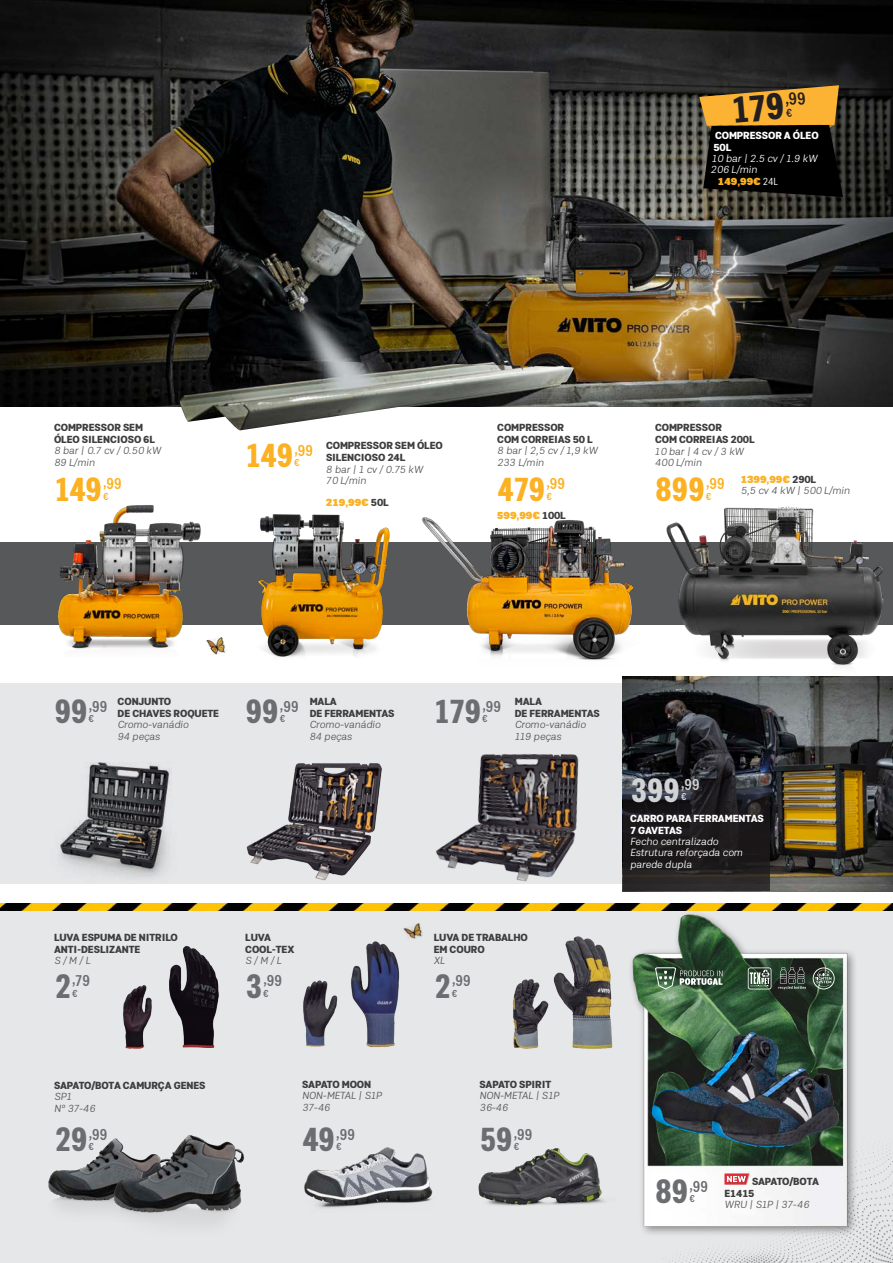
<style>
.page{position:relative;width:893px;height:1263px;background:#fff}
.page>*{position:absolute;margin:0;border:0;box-sizing:border-box;transform-origin:0 0}
.t1{font:700 34.5px "Kommon Grotesk Com";letter-spacing:-.04em;color:#6c6d70}
.t2{font:700 34.5px "Kommon Grotesk Com";letter-spacing:-.04em;color:#fbb121}
.t3{font:700 34.5px "Kommon Grotesk Com";color:#d1d2d4}
.t4{font:500 16.05px "Kommon Grotesk Com";letter-spacing:-.04em;color:#6c6d70}
.t5{font:500 16.05px "Kommon Grotesk Com";letter-spacing:-.04em;color:#fbb121}
.t6{font:500 16.05px "Kommon Grotesk Com";color:#d1d2d4}
.t7{font:800 10.5px/12px "Kommon Grotesk";letter-spacing:-.01em;color:#3e3e3f}
.t8{font:italic 10.5px "Kommon Grotesk";color:#57585a}
.t9{font:italic 10.5px/11.2px "Kommon Grotesk";color:#fff}
.t10{font:800 10.5px/12px "Kommon Grotesk";letter-spacing:-.01em;color:#fff}
.t11{font:10.5px "Kommon Grotesk Super";color:#fbb121}
.t12{font:500 10.35px "Kommon Grotesk Com";color:#6c6d70}
.t13{font:500 10.35px "Kommon Grotesk Com";color:#fbb121}
.t14{font:500 10.35px "Kommon Grotesk Com";color:#d1d2d4}
.s1{font-family:"Kommon Grotesk Con";color:#fff}
.s2{font-family:"Kommon Grotesk";font-weight:800;color:#3e3e3f}
</style>
<div class="page">
<div style="left:0;top:910px;width:893px;height:353px;background:#e6e7e9"></div>
<img style="left:623px;top:676px;width:270px;height:215px">
<div style="left:623px;top:757px;width:146px;height:134px;background:#302c2d"></div>
<img style="left:20px;top:903px;width:873px;height:7px">
<img style="left:605px;top:906px;width:267px;height:349px">
<svg style="left:0;top:684px;width:893px;height:200px;background:#92918e"></svg>
<div style="left:0;top:542px;width:893px;height:82px;background:#57585a"></div>
<img style="left:47px;top:505px;width:158px;height:144px">
<img style="left:215px;top:514px;width:206px;height:143px">
<img style="left:661px;top:506px;width:232px;height:179px">
<img style="left:421px;top:506px;width:245px;height:163px">
<svg style="left:724px;top:1173px;width:26px;height:11px"></svg>
<img style="left:423px;top:740px;width:166px;height:144px">
<img style="left:45px;top:739px;width:147px;height:145px">
<img style="left:233px;top:739px;width:162px;height:145px">
<img style="left:0;top:0;width:893px;height:406px">
<img style="left:0;top:903px;width:20px;height:7px">
<img style="left:178px;top:359px;width:340px;height:72px">
<img style="left:478px;top:1134px;width:152px;height:121px">
<img style="left:304px;top:1147px;width:129px;height:61px">
<img style="left:303px;top:941px;width:97px;height:106px">
<img style="left:512px;top:921px;width:125px;height:133px">
<img style="left:123px;top:985px;width:29px;height:64px">
<img style="left:169px;top:946px;width:50px;height:102px">
<img style="left:48px;top:1150px;width:53px;height:61px">
<img style="left:101px;top:1135px;width:144px;height:89px">
<svg style="left:655px;top:967px;width:67px;height:22px"></svg>
<svg style="left:813px;top:967px;width:22px;height:22px"></svg>
<svg style="left:748px;top:967px;width:23px;height:22px"></svg>
<svg style="left:778px;top:967px;width:28px;height:22px"></svg>
<img style="left:652px;top:1027px;width:157px;height:113px">
<img style="left:701px;top:1060px;width:154px;height:93px">
<img style="left:518px;top:147px;width:359px;height:260px">
<img style="left:403px;top:923px;width:20px;height:16px">
<img style="left:206px;top:637px;width:22px;height:18px">
<svg style="left:699px;top:85px;width:144px;height:112px;background:#513c17"></svg>
<p class="t10" style="left:713px;top:128px;width:107px">COMPRESSOR A ÓLEO<br>50L</p>
<p class="t9" style="left:712px;top:152px;width:107px">10 bar | 2.5 cv / 1.9 kW</p>
<p class="t9" style="left:710px;top:164px;width:48px">206 L/min</p>
<p class="t11" style="left:718px;top:173px;width:62px">149,99€ <span class="s1">24L</span></p>
<p class="t7" style="left:54px;top:421px;width:102px">COMPRESSOR SEM<br>ÓLEO SILENCIOSO 6L</p>
<p class="t8" style="left:54px;top:444px;width:108px">8 bar | 0.7 cv / 0.50 kW</p>
<p class="t8" style="left:54px;top:456px;width:42px">89 L/min</p>
<p class="t2" style="left:54px;top:463px;width:50px">149</p>
<p class="t5" style="left:103px;top:472px;width:21px">,99</p>
<p class="t13" style="left:103px;top:489px;width:7px">€</p>
<p class="t2" style="left:245px;top:429px;width:50px">149</p>
<p class="t5" style="left:294px;top:439px;width:21px">,99</p>
<p class="t13" style="left:294px;top:455px;width:7px">€</p>
<p class="t7" style="left:326px;top:439px;width:118px">COMPRESSOR SEM ÓLEO<br>SILENCIOSO 24L</p>
<p class="t8" style="left:326px;top:462px;width:98px">8 bar | 1 cv / 0.75 kW</p>
<p class="t8" style="left:326px;top:473px;width:42px">70 L/min</p>
<p class="t11" style="left:326px;top:494px;width:64px">219,99€ <span class="s2">50L</span></p>
<p class="t7" style="left:497px;top:421px;width:68px">COMPRESSOR</p>
<p class="t7" style="left:497px;top:433px;width:97px">COM CORREIAS 50 L</p>
<p class="t8" style="left:497px;top:444px;width:102px">8 bar | 2,5 cv / 1,9 kW</p>
<p class="t8" style="left:497px;top:455px;width:48px">233 L/min</p>
<p class="t7" style="left:655px;top:421px;width:68px">COMPRESSOR</p>
<p class="t7" style="left:655px;top:433px;width:101px">COM CORREIAS 200L</p>
<p class="t8" style="left:655px;top:444px;width:90px">10 bar | 4 cv / 3 kW</p>
<p class="t8" style="left:655px;top:455px;width:48px">400 L/min</p>
<p class="t5" style="left:546px;top:472px;width:21px">,99</p>
<p class="t2" style="left:655px;top:463px;width:52px">899</p>
<p class="t2" style="left:497px;top:463px;width:50px">479</p>
<p class="t5" style="left:706px;top:472px;width:21px">,99</p>
<p class="t13" style="left:546px;top:489px;width:7px">€</p>
<p class="t13" style="left:706px;top:489px;width:7px">€</p>
<p class="t11" style="left:741px;top:471px;width:77px">1399,99€ <span class="s2">290L</span></p>
<p class="t8" style="left:741px;top:483px;width:111px">5,5 cv 4 kW | 500 L/min</p>
<p class="t11" style="left:497px;top:507px;width:70px">599,99€ <span class="s2">100L</span></p>
<p class="t7" style="left:118px;top:695px;width:55px">CONJUNTO</p>
<p class="t7" style="left:118px;top:707px;width:103px">DE CHAVES ROQUETE</p>
<p class="t8" style="left:118px;top:718px;width:72px">Cromo-vanádio</p>
<p class="t8" style="left:118px;top:729px;width:44px">94 peças</p>
<p class="t7" style="left:310px;top:695px;width:29px">MALA</p>
<p class="t7" style="left:310px;top:707px;width:86px">DE FERRAMENTAS</p>
<p class="t8" style="left:310px;top:718px;width:72px">Cromo-vanádio</p>
<p class="t8" style="left:310px;top:730px;width:44px">84 peças</p>
<p class="t1" style="left:54px;top:685px;width:36px">99</p>
<p class="t4" style="left:88px;top:695px;width:21px">,99</p>
<p class="t1" style="left:434px;top:685px;width:50px">179</p>
<p class="t1" style="left:245px;top:685px;width:36px">99</p>
<p class="t4" style="left:280px;top:695px;width:21px">,99</p>
<p class="t4" style="left:482px;top:695px;width:21px">,99</p>
<p class="t12" style="left:89px;top:711px;width:7px">€</p>
<p class="t12" style="left:280px;top:711px;width:7px">€</p>
<p class="t12" style="left:482px;top:711px;width:7px">€</p>
<p class="t7" style="left:515px;top:695px;width:29px">MALA</p>
<p class="t7" style="left:515px;top:707px;width:86px">DE FERRAMENTAS</p>
<p class="t8" style="left:515px;top:718px;width:72px">Cromo-vanádio</p>
<p class="t8" style="left:515px;top:729px;width:48px">119 peças</p>
<p class="t7" style="left:54px;top:930px;width:125px">LUVA ESPUMA DE NITRILO</p>
<p class="t7" style="left:54px;top:942px;width:88px">ANTI-DESLIZANTE</p>
<p class="t8" style="left:54px;top:953px;width:38px">S / M / L</p>
<p class="t1" style="left:54px;top:960px;width:19px">2</p>
<p class="t4" style="left:72px;top:969px;width:20px">,79</p>
<p class="t12" style="left:72px;top:985px;width:7px">€</p>
<p class="t7" style="left:245px;top:930px;width:27px">LUVA</p>
<p class="t7" style="left:245px;top:942px;width:51px">COOL-TEX</p>
<p class="t8" style="left:245px;top:953px;width:38px">S / M / L</p>
<p class="t1" style="left:245px;top:960px;width:19px">3</p>
<p class="t4" style="left:263px;top:969px;width:21px">,99</p>
<p class="t12" style="left:263px;top:985px;width:7px">€</p>
<p class="t7" style="left:434px;top:930px;width:96px">LUVA DE TRABALHO</p>
<p class="t7" style="left:434px;top:942px;width:52px">EM COURO</p>
<p class="t8" style="left:434px;top:953px;width:13px">XL</p>
<p class="t1" style="left:434px;top:960px;width:19px">2</p>
<p class="t4" style="left:452px;top:969px;width:21px">,99</p>
<p class="t12" style="left:452px;top:985px;width:7px">€</p>
<p class="t3" style="left:630px;top:764px;width:52px">399</p>
<p class="t6" style="left:681px;top:773px;width:21px">,99</p>
<p class="t10" style="left:630px;top:812px;width:135px">CARRO PARA FERRAMENTAS<br>7 GAVETAS</p>
<p class="t9" style="left:630px;top:836px;width:90px">Fecho centralizado</p>
<p class="t9" style="left:630px;top:847px;width:114px">Estrutura reforçada com parede dupla</p>
<p class="t14" style="left:681px;top:789px;width:7px">€</p>
<p class="t7" style="left:54px;top:1078px;width:153px">SAPATO/BOTA CAMURÇA GENES</p>
<p class="t8" style="left:54px;top:1089px;width:19px">SP1</p>
<p class="t8" style="left:54px;top:1101px;width:42px">Nº 37-46</p>
<p class="t1" style="left:54px;top:1113px;width:36px">29</p>
<p class="t4" style="left:88px;top:1123px;width:21px">,99</p>
<p class="t12" style="left:89px;top:1139px;width:7px">€</p>
<p class="t7" style="left:302px;top:1078px;width:70px">SAPATO MOON</p>
<p class="t8" style="left:302px;top:1088px;width:81px">NON-METAL | S1P</p>
<p class="t8" style="left:302px;top:1100px;width:29px">37-46</p>
<p class="t1" style="left:302px;top:1113px;width:35px">49</p>
<p class="t4" style="left:336px;top:1123px;width:21px">,99</p>
<p class="t12" style="left:336px;top:1139px;width:7px">€</p>
<p class="t7" style="left:479px;top:1078px;width:73px">SAPATO SPIRIT</p>
<p class="t8" style="left:479px;top:1088px;width:81px">NON-METAL | S1P</p>
<p class="t8" style="left:479px;top:1100px;width:30px">36-46</p>
<p class="t1" style="left:479px;top:1113px;width:35px">59</p>
<p class="t4" style="left:514px;top:1123px;width:21px">,99</p>
<p class="t12" style="left:514px;top:1139px;width:7px">€</p>
<p class="t1" style="left:655px;top:1165px;width:36px">89</p>
<p class="t4" style="left:689px;top:1175px;width:21px">,99</p>
<p class="t12" style="left:689px;top:1191px;width:7px">€</p>
<p class="t7" style="left:724px;top:1174px;width:96px;text-indent:28px">SAPATO/BOTA<br>E1415</p>
<p class="t8" style="left:724px;top:1197px;width:86px">WRU | S1P | 37-46</p>
</div>
